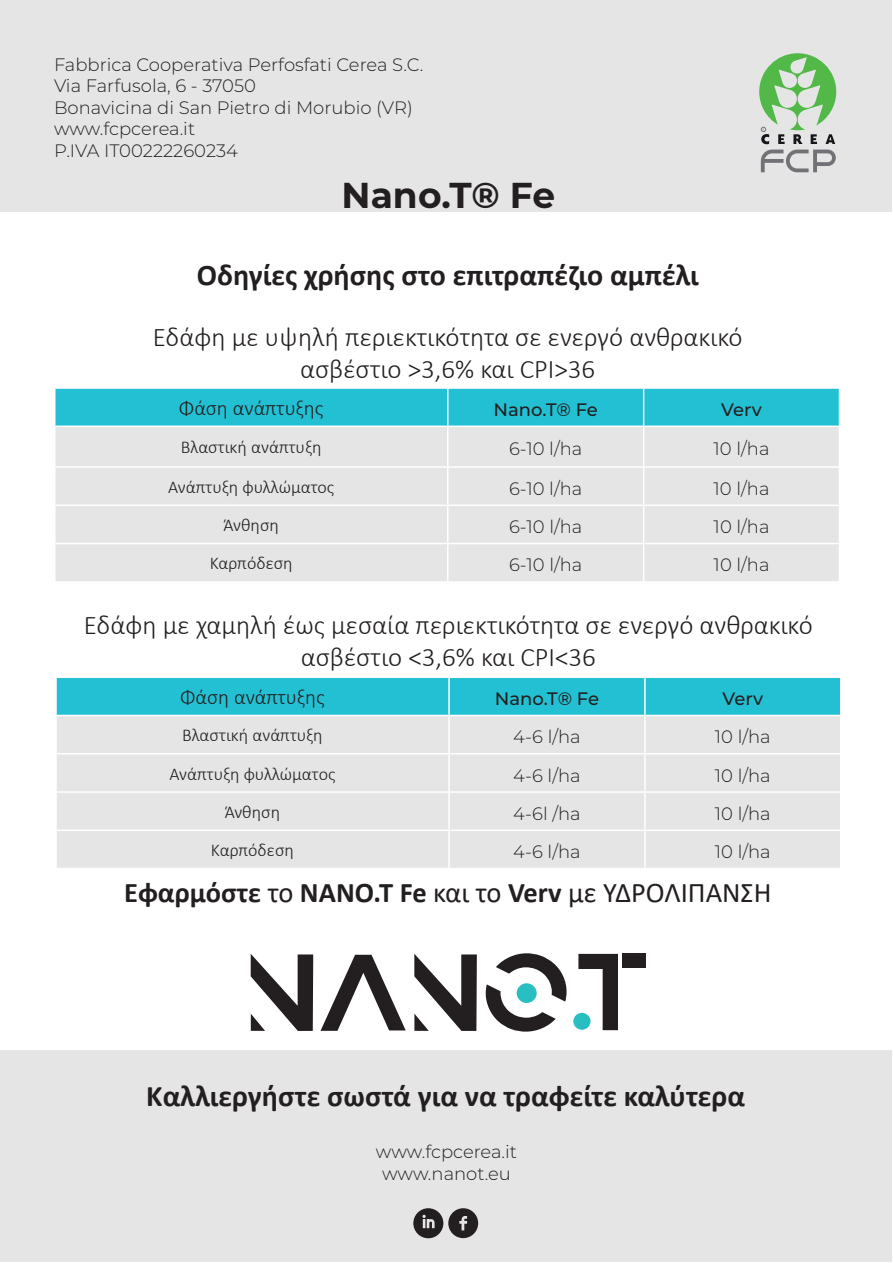
<style>
.page{position:relative;width:893px;height:1263px;background:#fff}
.page>*{position:absolute;margin:0;border:0;box-sizing:border-box;transform-origin:0 0}
.t1{font:700 36px "Montserrat";color:#231f20}
.t2{font:700 30px "Calibri";color:#231f20}
.t3{font:700 28.5px "Calibri";color:#231f20}
.t4{font:300 27px/32.4px "Calibri";color:#231f20;text-align:center}
.t5{font:300 21px "Calibri";color:#231f20}
.t6{font:300 18px/21.6px "Montserrat";color:#231f20}
.t7{font:300 18px "Calibri";color:#231f20}
.t8{font:500 18px "Montserrat";color:#231f20}
.t9{font:4.05px "Myriad Pro";color:#717275}
.s1{font-weight:400}
</style>
<div class="page">
<div style="left:1px;top:0;width:891px;height:212px;background:#e5e5e5"></div>
<div style="left:0;top:1050px;width:891px;height:212px;background:#e5e5e5"></div>
<div style="left:56px;top:389px;width:783px;height:37px;background:#23bfd2"></div>
<div style="left:56px;top:427px;width:783px;height:154px;background:#e5e5e5"></div>
<hr style="left:447px;top:389px;width:1px;height:37px;background:#fff">
<hr style="left:643px;top:389px;width:1px;height:37px;background:#fff">
<hr style="left:447px;top:427px;width:1px;height:39px;background:#fff">
<hr style="left:643px;top:427px;width:1px;height:39px;background:#fff">
<hr style="left:54px;top:466px;width:394px;height:2px;background:#fff">
<hr style="left:448px;top:466px;width:196px;height:2px;background:#fff">
<hr style="left:447px;top:468px;width:1px;height:36px;background:#fff">
<hr style="left:644px;top:466px;width:196px;height:2px;background:#fff">
<hr style="left:643px;top:468px;width:1px;height:36px;background:#fff">
<hr style="left:54px;top:504px;width:394px;height:2px;background:#fff">
<hr style="left:448px;top:504px;width:196px;height:2px;background:#fff">
<hr style="left:447px;top:506px;width:1px;height:37px;background:#fff">
<hr style="left:644px;top:504px;width:196px;height:2px;background:#fff">
<hr style="left:643px;top:506px;width:1px;height:37px;background:#fff">
<hr style="left:54px;top:543px;width:394px;height:1px;background:#fff">
<hr style="left:448px;top:543px;width:196px;height:1px;background:#fff">
<hr style="left:447px;top:544px;width:1px;height:37px;background:#fff">
<hr style="left:644px;top:543px;width:196px;height:1px;background:#fff">
<hr style="left:643px;top:544px;width:1px;height:37px;background:#fff">
<div style="left:57px;top:678px;width:783px;height:37px;background:#23bfd2"></div>
<div style="left:57px;top:716px;width:783px;height:152px;background:#e5e5e5"></div>
<hr style="left:448px;top:678px;width:2px;height:37px;background:#fff">
<hr style="left:644px;top:678px;width:2px;height:37px;background:#fff">
<hr style="left:448px;top:716px;width:2px;height:37px;background:#fff">
<hr style="left:644px;top:716px;width:2px;height:37px;background:#fff">
<hr style="left:55px;top:753px;width:394px;height:1px;background:#fff">
<hr style="left:449px;top:753px;width:196px;height:1px;background:#fff">
<hr style="left:448px;top:754px;width:2px;height:37px;background:#fff">
<hr style="left:645px;top:753px;width:196px;height:1px;background:#fff">
<hr style="left:644px;top:754px;width:2px;height:37px;background:#fff">
<hr style="left:55px;top:791px;width:394px;height:2px;background:#fff">
<hr style="left:449px;top:791px;width:196px;height:2px;background:#fff">
<hr style="left:448px;top:793px;width:2px;height:36px;background:#fff">
<hr style="left:645px;top:791px;width:196px;height:2px;background:#fff">
<hr style="left:644px;top:793px;width:2px;height:36px;background:#fff">
<hr style="left:55px;top:829px;width:394px;height:2px;background:#fff">
<hr style="left:449px;top:829px;width:196px;height:2px;background:#fff">
<hr style="left:448px;top:831px;width:2px;height:37px;background:#fff">
<hr style="left:645px;top:829px;width:196px;height:2px;background:#fff">
<hr style="left:644px;top:831px;width:2px;height:37px;background:#fff">
<svg style="left:413px;top:1208px;width:65px;height:30px"></svg>
<svg style="left:761px;top:150px;width:75px;height:22px"></svg>
<svg style="left:759px;top:53px;width:77px;height:91px"></svg>
<svg style="left:573px;top:1013px;width:17px;height:17px"></svg>
<svg style="left:321px;top:955px;width:85px;height:76px"></svg>
<svg style="left:414px;top:954px;width:63px;height:77px"></svg>
<svg style="left:251px;top:954px;width:62px;height:77px"></svg>
<svg style="left:578px;top:954px;width:40px;height:76px"></svg>
<svg style="left:486px;top:953px;width:81px;height:79px"></svg>
<div style="left:623px;top:954px;width:23px;height:14px;background:#231f20"></div>
<p class="t6" style="left:54px;top:53px;width:371px">Fabbrica Cooperativa Perfosfati Cerea S.C.<br>Via Farfusola, 6 - 37050<br>Bonavicina di San Pietro di Morubio (VR) www.fcpcerea.it<br>P.IVA IT00222260234</p>
<h1 class="t1" style="left:342px;top:169px;width:215px">Nano.T® Fe</h1>
<p class="t9" style="left:762px;top:127px;width:4px">R</p>
<h2 class="t2" style="left:197px;top:254px;width:503px">Οδηγίες χρήσης στο επιτραπέζιο αμπέλι</h2>
<h3 class="t4" style="left:153px;top:320px;width:591px">Εδάφη με υψηλή περιεκτικότητα σε ενεργό ανθρακικό ασβέστιο &gt;3,6% και CPI&gt;36</h3>
<p class="t5" style="left:179px;top:395px;width:146px">Φάση ανάπτυξης</p>
<p class="t8" style="left:494px;top:397px;width:106px">Nano.T® Fe</p>
<p class="t8" style="left:721px;top:397px;width:42px">Verv</p>
<p class="t7" style="left:181px;top:436px;width:142px">Βλαστική ανάπτυξη</p>
<p class="t6" style="left:509px;top:438px;width:75px">6-10 l/ha</p>
<p class="t6" style="left:714px;top:438px;width:57px">10 l/ha</p>
<p class="t7" style="left:168px;top:476px;width:168px">Ανάπτυξη φυλλώματος</p>
<p class="t6" style="left:509px;top:477px;width:75px">6-10 l/ha</p>
<p class="t6" style="left:714px;top:477px;width:57px">10 l/ha</p>
<p class="t7" style="left:223px;top:514px;width:57px">Άνθηση</p>
<p class="t6" style="left:509px;top:515px;width:75px">6-10 l/ha</p>
<p class="t6" style="left:714px;top:515px;width:57px">10 l/ha</p>
<p class="t7" style="left:210px;top:552px;width:85px">Καρπόδεση</p>
<p class="t6" style="left:509px;top:554px;width:75px">6-10 l/ha</p>
<p class="t6" style="left:714px;top:554px;width:57px">10 l/ha</p>
<h3 class="t4" style="left:84px;top:608px;width:730px">Εδάφη με χαμηλή έως μεσαία περιεκτικότητα σε ενεργό ανθρακικό ασβέστιο &lt;3,6% και CPI&lt;36</h3>
<p class="t5" style="left:180px;top:684px;width:146px">Φάση ανάπτυξης</p>
<p class="t8" style="left:495px;top:686px;width:106px">Nano.T® Fe</p>
<p class="t8" style="left:723px;top:686px;width:42px">Verv</p>
<p class="t7" style="left:182px;top:724px;width:142px">Βλαστική ανάπτυξη</p>
<p class="t6" style="left:513px;top:725px;width:69px">4-6 l/ha</p>
<p class="t6" style="left:715px;top:725px;width:57px">10 l/ha</p>
<p class="t7" style="left:169px;top:762px;width:168px">Ανάπτυξη φυλλώματος</p>
<p class="t6" style="left:513px;top:764px;width:69px">4-6 l/ha</p>
<p class="t6" style="left:715px;top:764px;width:57px">10 l/ha</p>
<p class="t7" style="left:225px;top:801px;width:57px">Άνθηση</p>
<p class="t6" style="left:513px;top:802px;width:69px">4-6l /ha</p>
<p class="t6" style="left:715px;top:802px;width:57px">10 l/ha</p>
<p class="t7" style="left:211px;top:839px;width:85px">Καρπόδεση</p>
<p class="t6" style="left:513px;top:840px;width:69px">4-6 l/ha</p>
<p class="t6" style="left:715px;top:840px;width:57px">10 l/ha</p>
<h3 class="t3" style="left:124px;top:872px;width:649px">Εφαρμόστε <span class="s1">το</span> NANO.T Fe <span class="s1">και το</span> Verv <span class="s1">με ΥΔΡΟΛΙΠΑΝΣΗ</span></h3>
<h2 class="t2" style="left:146px;top:1075px;width:600px">Καλλιεργήστε σωστά για να τραφείτε καλύτερα</h2>
<p class="t6" style="left:376px;top:1140px;width:143px;text-align:center">www.fcpcerea.it www.nanot.eu</p>
</div>
